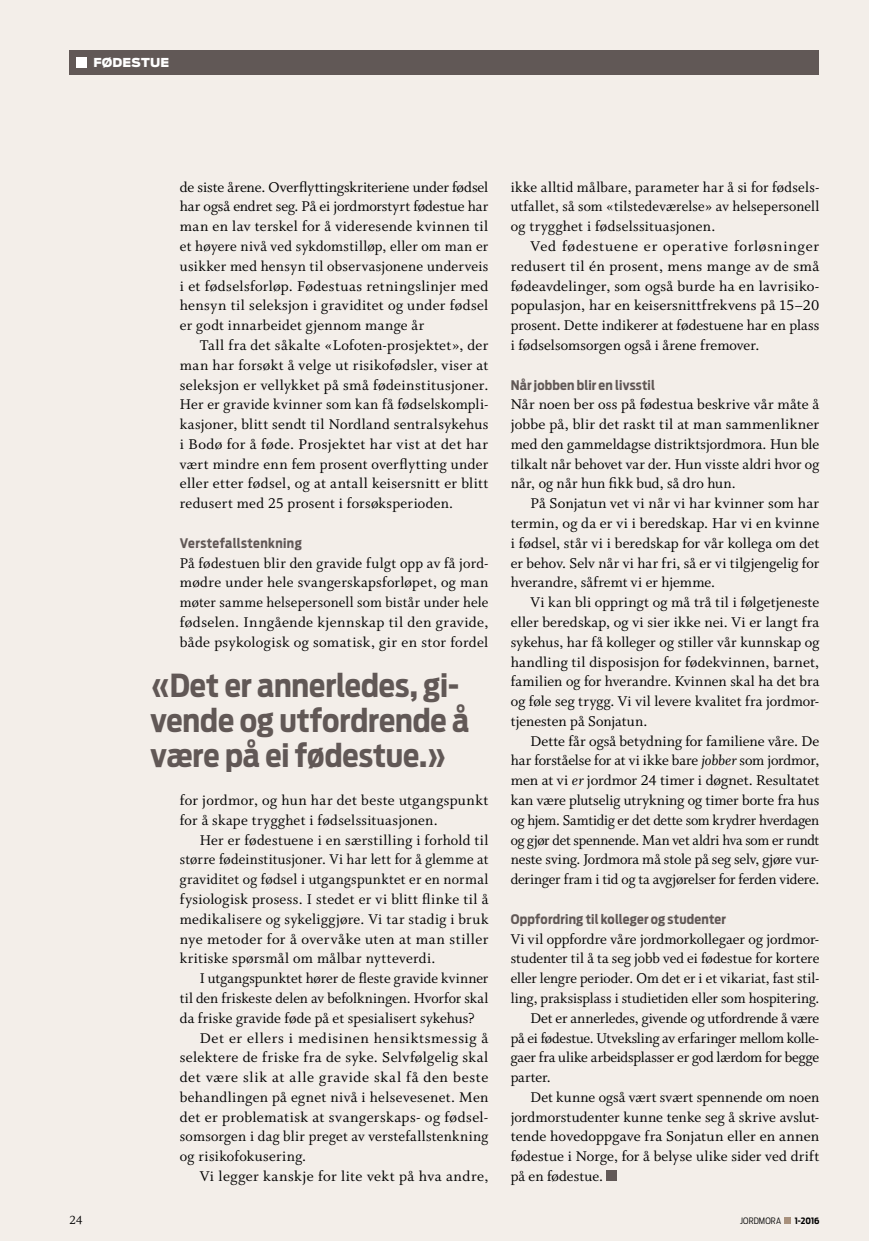
<style>
.page{position:relative;width:869px;height:1241px;background:#fff}
.page>*{position:absolute;margin:0;border:0;box-sizing:border-box;transform-origin:0 0}
.t1{font:700 31.5px/35px "Antenna Cond";letter-spacing:-.005em;color:#615856}
.t2{font:15.75px/19.8px "Whitman Roman LF";letter-spacing:.01em;color:#000;text-align:justify}
.t3{font:15.75px "Whitman Roman LF";letter-spacing:-.015em;color:#000}
.t4{font:15.75px "Whitman Roman LF";letter-spacing:.04em;color:#000}
.t5{font:15.75px "Whitman Roman LF";letter-spacing:.035em;color:#000}
.t6{font:700 13.12px "Antenna Cond";letter-spacing:.015em;color:#615856}
.t7{font:13.12px "Whitman Roman LF";color:#000}
.t8{font:900 12.25px "Antenna";letter-spacing:.015em;color:#fff}
.t9{font:300 8.75px "Antenna Cond";letter-spacing:.015em;color:#000}
.t10{font:700 8.75px "Antenna Cond";color:#000}
.s1{font-family:"Whitman Italic LF"}
</style>
<div class="page">
<div style="left:0;top:0;width:868px;height:1240px;background:#f3eee9"></div>
<div style="left:606px;top:1169px;width:11px;height:11px;background:#615856"></div>
<div style="left:69px;top:50px;width:750px;height:24px;background:#615856"></div>
<div style="left:76px;top:57px;width:11px;height:10px;background:#fff"></div>
<div style="left:783px;top:1216px;width:7px;height:7px;background:#a8917d"></div>
<p class="t8" style="left:93px;top:55px;width:77px">FØDESTUE</p>
<p class="t2" style="left:180px;top:177px;width:310px">de siste årene. Overflyttingskriteriene under fødsel har også endret seg. På ei jordmorstyrt fødestue har man en lav terskel for å videresende kvinnen til et høyere nivå ved sykdomstilløp, eller om man er usikker med hensyn til observasjonene underveis i et fødselsforløp. Fødestuas retningslinjer med hensyn til seleksjon i graviditet og under fødsel er godt innarbeidet gjennom mange år</p>
<p class="t2" style="left:180px;top:335px;width:310px;text-indent:20px">Tall fra det såkalte «Lofoten-prosjektet», der man har forsøkt å velge ut risikofødsler, viser at seleksjon er vellykket på små fødeinstitusjoner.<br>Her er gravide kvinner som kan få fødselskompli&shy;kasjoner, blitt sendt til Nordland sentralsykehus i Bodø for å føde. Prosjektet har vist at det har vært mindre enn fem prosent overflytting under eller etter fødsel, og at antall keisersnitt er blitt redusert med 25 prosent i forsøksperioden.</p>
<p class="t6" style="left:180px;top:535px;width:123px">Verstefallstenkning</p>
<p class="t2" style="left:180px;top:553px;width:310px">På fødestuen blir den gravide fulgt opp av få jord&shy;mødre under hele svangerskapsforløpet, og man møter samme helsepersonell som bistår under hele fødselen. Inngående kjennskap til den gravide, både psykologisk og somatisk, gir en stor fordel</p>
<h1 class="t1" style="left:150px;top:667px;width:320px">«Det er annerledes, gi&shy;vende og utfordrende å være på ei fødestue.»</h1>
<p class="t2" style="left:180px;top:790px;width:310px">for jordmor, og hun har det beste utgangspunkt for å skape trygghet i fødselssituasjonen.</p>
<p class="t2" style="left:180px;top:830px;width:310px;text-indent:20px">Her er fødestuene i en særstilling i forhold til større fødeinstitusjoner. Vi har lett for å glemme at graviditet og fødsel i utgangspunktet er en normal fysiologisk prosess. I stedet er vi blitt flinke til å medikalisere og sykeliggjøre. Vi tar stadig i bruk nye metoder for å overvåke uten at man stiller kritiske spørsmål om målbar nytteverdi.</p>
<p class="t2" style="left:199px;top:968px;width:290px">I utgangspunktet hører de fleste gravide kvinner</p>
<p class="t2" style="left:180px;top:988px;width:310px">til den friskeste delen av befolkningen. Hvorfor skal</p>
<p class="t2" style="left:180px;top:1008px;width:296px">da friske gravide føde på et spesialisert sykehus?</p>
<p class="t5" style="left:199px;top:1028px;width:290px">Det er ellers i medisinen hensiktsmessig å</p>
<p class="t2" style="left:180px;top:1047px;width:310px">selektere de friske fra de syke. Selvfølgelig skal</p>
<p class="t4" style="left:180px;top:1068px;width:310px">det være slik at alle gravide skal få den beste</p>
<p class="t2" style="left:180px;top:1087px;width:310px">behandlingen på egnet nivå i helsevesenet. Men</p>
<p class="t2" style="left:180px;top:1107px;width:310px">det er problematisk at svangerskaps- og fødsel-</p>
<p class="t2" style="left:180px;top:1126px;width:310px">somsorgen i dag blir preget av verstefallstenkning</p>
<p class="t2" style="left:180px;top:1146px;width:128px">og risikofokusering.</p>
<p class="t2" style="left:199px;top:1166px;width:290px">Vi legger kanskje for lite vekt på hva andre,</p>
<p class="t2" style="left:510px;top:177px;width:310px">ikke alltid målbare, parameter har å si for fødsels&shy;utfallet, så som «tilstedeværelse» av helsepersonell og trygghet i fødselssituasjonen.</p>
<p class="t2" style="left:510px;top:236px;width:310px;text-indent:20px">Ved fødestuene er operative forløsninger redusert til én prosent, mens mange av de små fødeavdelinger, som også burde ha en lavrisiko&shy;populasjon, har en keisersnittfrekvens på 15–20 prosent. Dette indikerer at fødestuene har en plass i fødselsomsorgen også i årene fremover.</p>
<p class="t6" style="left:510px;top:377px;width:146px">Når jobben blir en livsstil</p>
<p class="t2" style="left:510px;top:395px;width:310px">Når noen ber oss på fødestua beskrive vår måte å jobbe på, blir det raskt til at man sammenlikner med den gammeldagse distriktsjordmora. Hun ble tilkalt når behovet var der. Hun visste aldri hvor og når, og når hun fikk bud, så dro hun.</p>
<p class="t2" style="left:510px;top:494px;width:310px;text-indent:20px">På Sonjatun vet vi når vi har kvinner som har termin, og da er vi i beredskap. Har vi en kvinne i fødsel, står vi i beredskap for vår kollega om det er behov. Selv når vi har fri, så er vi tilgjengelig for hverandre, såfremt vi er hjemme.</p>
<p class="t2" style="left:510px;top:592px;width:310px;text-indent:20px">Vi kan bli oppringt og må trå til i følgetjeneste eller beredskap, og vi sier ikke nei. Vi er langt fra sykehus, har få kolleger og stiller vår kunnskap og handling til disposisjon for fødekvinnen, barnet, familien og for hverandre. Kvinnen skal ha det bra og føle seg trygg. Vi vil levere kvalitet fra jordmor&shy;tjenesten på Sonjatun.</p>
<p class="t2" style="left:510px;top:731px;width:310px;text-indent:20px">Dette får også betydning for familiene våre. De har forståelse for at vi ikke bare <span class="s1">jobber</span> som jordmor, men at vi <span class="s1">er</span> jordmor 24 timer i døgnet. Resultatet kan være plutselig utrykning og timer borte fra hus og hjem. Samtidig er det dette som krydrer hverdagen og gjør det spennende. Man vet aldri hva som er rundt neste sving. Jordmora må stole på seg selv, gjøre vur&shy;deringer fram i tid og ta avgjørelser for ferden videre.</p>
<p class="t6" style="left:510px;top:911px;width:217px">Oppfordring til kolleger og studenter</p>
<p class="t2" style="left:510px;top:929px;width:310px">Vi vil oppfordre våre jordmorkollegaer og jordmor-</p>
<p class="t2" style="left:510px;top:948px;width:310px">studenter til å ta seg jobb ved ei fødestue for kortere</p>
<p class="t2" style="left:510px;top:968px;width:310px">eller lengre perioder. Om det er i et vikariat, fast stil-</p>
<p class="t2" style="left:510px;top:988px;width:310px">ling, praksisplass i studietiden eller som hospitering.</p>
<p class="t3" style="left:530px;top:1009px;width:290px">Det er annerledes, givende og utfordrende å være</p>
<p class="t3" style="left:510px;top:1028px;width:310px">på ei fødestue. Utveksling av erfaringer mellom kolle-</p>
<p class="t3" style="left:510px;top:1048px;width:310px">gaer fra ulike arbeidsplasser er god lærdom for begge</p>
<p class="t2" style="left:510px;top:1067px;width:41px">parter.</p>
<p class="t2" style="left:530px;top:1087px;width:290px">Det kunne også vært svært spennende om noen</p>
<p class="t2" style="left:510px;top:1107px;width:310px">jordmorstudenter kunne tenke seg å skrive avslut-</p>
<p class="t2" style="left:510px;top:1126px;width:310px">tende hovedoppgave fra Sonjatun eller en annen</p>
<p class="t2" style="left:510px;top:1146px;width:310px">fødestue i Norge, for å belyse ulike sider ved drift</p>
<p class="t2" style="left:510px;top:1166px;width:94px">på en fødestue.</p>
<p class="t7" style="left:69px;top:1212px;width:15px">24</p>
<p class="t9" style="left:739px;top:1214px;width:43px">JORDMORA</p>
<p class="t10" style="left:794px;top:1214px;width:26px">1-2016</p>
</div>
